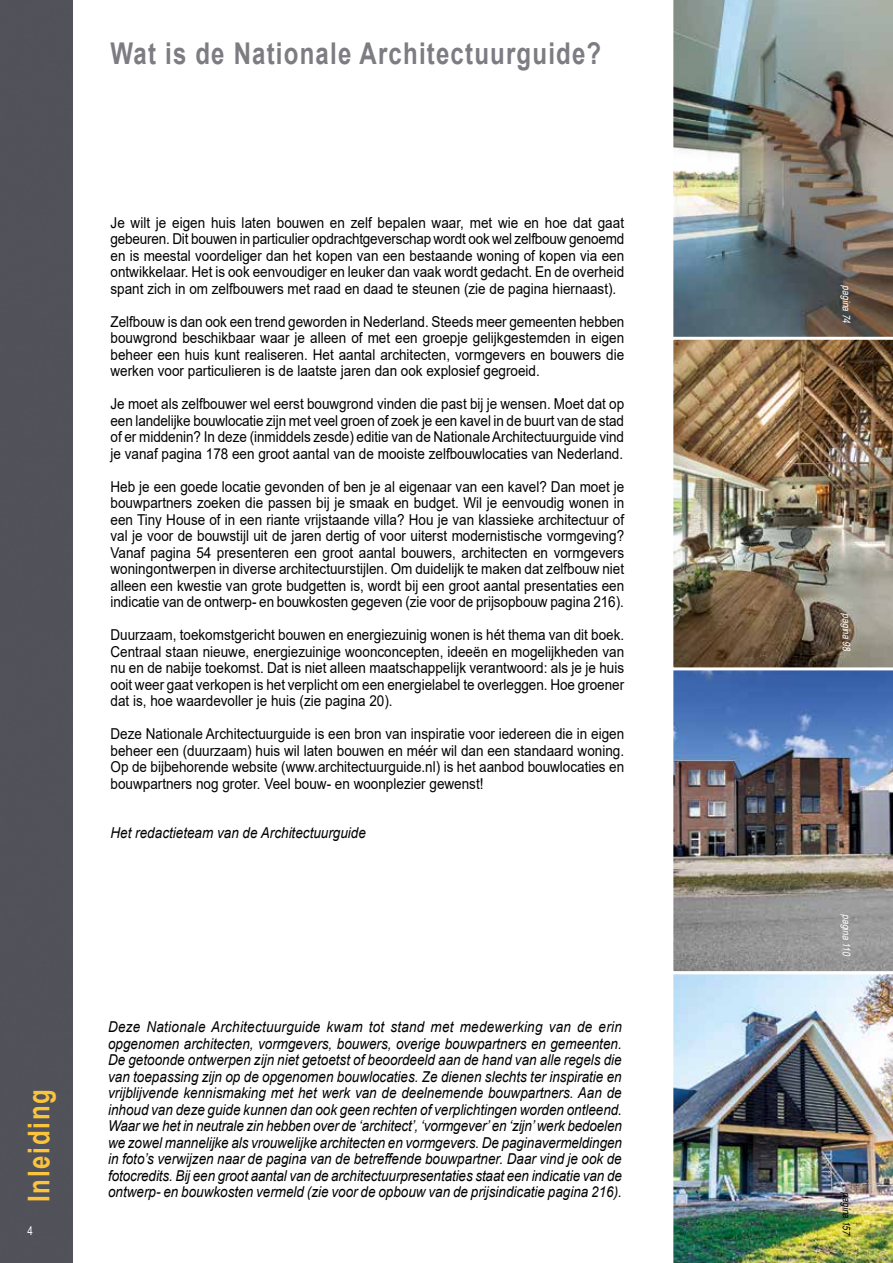
<style>
.page{position:relative;width:893px;height:1263px;background:#fff}
.page>*{position:absolute;margin:0;border:0;box-sizing:border-box;transform-origin:0 0}
.t1{font:700 30px "Arial";letter-spacing:.05em;color:#7d7c83;scale:.8 1}
.t2{font:700 30px "Arial";letter-spacing:.075em;color:#fbc43c;scale:.8 1}
.t3{font:15px/16.5px "Arial";color:#000;text-align:justify;scale:.9 1}
.t4{font:italic 15px/16.5px "Arial";color:#000;text-align:justify;scale:.9 1}
.t5{font:12px "Arial Narrow";color:#fff}
.t6{font:italic 10.5px "Arial Narrow";color:#fff}
.t7{font:italic 10.5px "Arial Narrow";color:#000}
</style>
<div class="page">
<div style="left:0;top:0;width:72px;height:1263px;background:#51525a"></div>
<img style="left:673px;top:0;width:220px;height:337px">
<img style="left:673px;top:670px;width:220px;height:301px">
<img style="left:673px;top:971px;width:220px;height:292px">
<img style="left:673px;top:339px;width:220px;height:329px">
<h1 class="t1" style="left:111px;top:33px;width:615px">Wat is de Nationale Architectuurguide?</h1>
<p class="t3" style="left:111px;top:214px;width:572px">Je wilt je eigen huis laten bouwen en zelf bepalen waar, met wie en hoe dat gaat gebeuren. Dit bouwen in particulier opdrachtgeverschap wordt ook wel zelfbouw genoemd en is meestal voordeliger dan het kopen van een bestaande woning of kopen via een ontwikkelaar. Het is ook eenvoudiger en leuker dan vaak wordt gedacht. En de overheid spant zich in om zelfbouwers met raad en daad te steunen (zie de pagina hiernaast).</p>
<p class="t3" style="left:111px;top:313px;width:572px">Zelfbouw is dan ook een trend geworden in Nederland. Steeds meer gemeenten hebben bouwgrond beschikbaar waar je alleen of met een groepje gelijkgestemden in eigen beheer een huis kunt realiseren. Het aantal architecten, vormgevers en bouwers die werken voor particulieren is de laatste jaren dan ook explosief gegroeid.</p>
<p class="t3" style="left:111px;top:396px;width:572px">Je moet als zelfbouwer wel eerst bouwgrond vinden die past bij je wensen. Moet dat op een landelijke bouwlocatie zijn met veel groen of zoek je een kavel in de buurt van de stad of er middenin? In deze (inmiddels zesde) editie van de Nationale Architectuurguide vind je vanaf pagina 178 een groot aantal van de mooiste zelfbouwlocaties van Nederland.</p>
<p class="t3" style="left:111px;top:478px;width:572px">Heb je een goede locatie gevonden of ben je al eigenaar van een kavel? Dan moet je bouwpartners zoeken die passen bij je smaak en budget. Wil je eenvoudig wonen in een Tiny House of in een riante vrijstaande villa? Hou je van klassieke architectuur of val je voor de bouwstijl uit de jaren dertig of voor uiterst modernistische vormgeving?<br>Vanaf pagina 54 presenteren een groot aantal bouwers, architecten en vormgevers woningontwerpen in diverse architectuurstijlen. Om duidelijk te maken dat zelfbouw niet alleen een kwestie van grote budgetten is, wordt bij een groot aantal presentaties een indicatie van de ontwerp- en bouwkosten gegeven (zie voor de prijsopbouw pagina 216).</p>
<p class="t3" style="left:111px;top:627px;width:572px">Duurzaam, toekomstgericht bouwen en energiezuinig wonen is hét thema van dit boek.<br>Centraal staan nieuwe, energiezuinige woonconcepten, ideeën en mogelijkheden van nu en de nabije toekomst. Dat is niet alleen maatschappelijk verantwoord: als je je huis ooit weer gaat verkopen is het verplicht om een energielabel te overleggen. Hoe groener dat is, hoe waardevoller je huis (zie pagina 20).</p>
<p class="t3" style="left:111px;top:726px;width:572px">Deze Nationale Architectuurguide is een bron van inspiratie voor iedereen die in eigen beheer een (duurzaam) huis wil laten bouwen en méér wil dan een standaard woning.<br>Op de bijbehorende website (www.architectuurguide.nl) is het aanbod bouwlocaties en bouwpartners nog groter. Veel bouw- en woonplezier gewenst!</p>
<p class="t4" style="left:111px;top:825px;width:285px">Het redactieteam van de Architectuurguide</p>
<h1 class="t2" style="left:18px;top:1202px;width:143px;rotate:-90deg">Inleiding</h1>
<p class="t5" style="left:28px;top:1222px;width:7px">4</p>
<p class="t4" style="left:108px;top:1019px;width:573px">Deze Nationale Architectuurguide kwam tot stand met medewerking van de erin opgenomen architecten, vormgevers, bouwers, overige bouwpartners en gemeenten.<br>De getoonde ontwerpen zijn niet getoetst of beoordeeld aan de hand van alle regels die van toepassing zijn op de opgenomen bouwlocaties. Ze dienen slechts ter inspiratie en vrijblijvende kennismaking met het werk van de deelnemende bouwpartners. Aan de inhoud van deze guide kunnen dan ook geen rechten of verplichtingen worden ontleend.<br>Waar we het in neutrale zin hebben over de ‘architect’, ‘vormgever’ en ‘zijn’ werk bedoelen we zowel mannelijke als vrouwelijke architecten en vormgevers. De paginavermeldingen in foto’s verwijzen naar de pagina van de betreffende bouwpartner. Daar vind je ook de fotocredits. Bij een groot aantal van de architectuurpresentaties staat een indicatie van de ontwerp- en bouwkosten vermeld (zie voor de opbouw van de prijsindicatie pagina 216).</p>
<p class="t6" style="left:854px;top:285px;width:42px;rotate:90deg">pagina74</p>
<p class="t6" style="left:854px;top:613px;width:42px;rotate:90deg">pagina98</p>
<p class="t6" style="left:854px;top:914px;width:46px;rotate:90deg">pagina110</p>
<p class="t7" style="left:854px;top:1192px;width:47px;rotate:90deg">pagina157</p>
</div>
